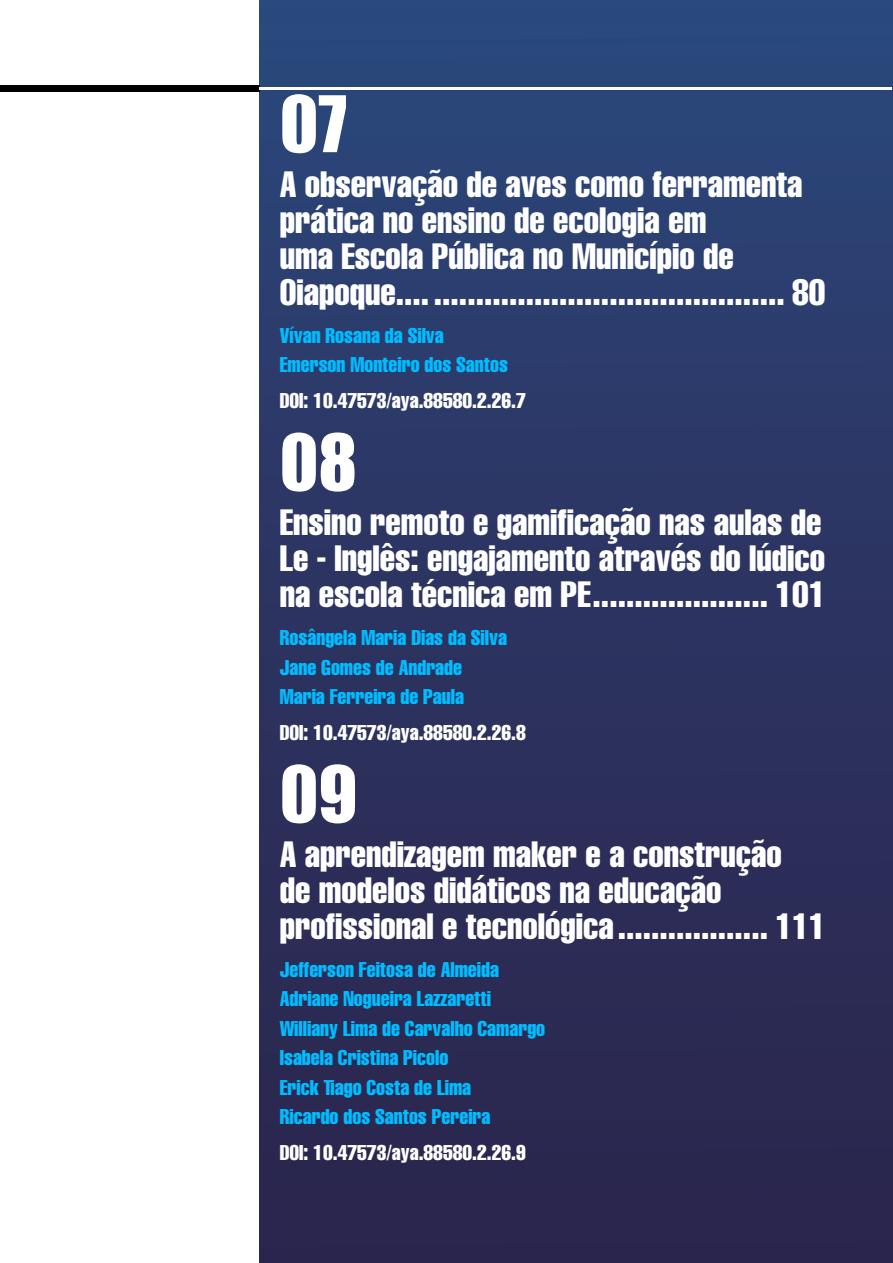
<style>
.page{position:relative;width:893px;height:1263px;background:#fff}
.page>*{position:absolute;margin:0;border:0;box-sizing:border-box;transform-origin:0 0}
.t1{font:72px "Impact";color:#fff}
.t2{font:extra-condensed 36px/36px "Helvetica";color:#fff}
.t3{font:extra-condensed 21px/29.5px "Helvetica";color:#00bcff}
.t4{font:extra-condensed 21px "Helvetica";color:#fff}
</style>
<div class="page">
<img style="left:259px;top:0;width:634px;height:1263px">
<div style="left:0;top:85px;width:259px;height:6px;background:#000"></div>
<hr style="left:259px;top:87px;width:633px;height:2px;background:#fff">
<h1 class="t1" style="left:280px;top:68px;width:68px">07</h1>
<p class="t2" style="left:280px;top:165px;width:547px">A observação de aves como ferramenta prática no ensino de ecologia em<br>uma Escola Pública no Município de Oiapoque.... .......................................... 80</p>
<p class="t3" style="left:280px;top:320px;width:230px">Vívan Rosana da Silva<br>Emerson Monteiro dos Santos</p>
<p class="t4" style="left:280px;top:387px;width:248px">DOI: 10.47573/aya.88580.2.26.7</p>
<h1 class="t1" style="left:280px;top:406px;width:79px">08</h1>
<p class="t2" style="left:280px;top:504px;width:547px;text-align:justify">Ensino remoto e gamificação nas aulas de Le - Inglês: engajamento através do lúdico na escola técnica em PE..................... 101</p>
<p class="t3" style="left:280px;top:622px;width:229px">Rosângela Maria Dias da Silva<br>Jane Gomes de Andrade<br>Maria Ferreira de Paula</p>
<p class="t4" style="left:280px;top:719px;width:248px">DOI: 10.47573/aya.88580.2.26.8</p>
<h1 class="t1" style="left:280px;top:738px;width:79px">09</h1>
<p class="t2" style="left:280px;top:835px;width:547px">A aprendizagem maker e a construção<br>de modelos didáticos na educação profissional e tecnológica.................. 111</p>
<p class="t3" style="left:280px;top:954px;width:267px">Jefferson Feitosa de Almeida<br>Adriane Nogueira Lazzaretti<br>Williany Lima de Carvalho Camargo<br>Isabela Cristina Picolo<br>Erick Tiago Costa de Lima<br>Ricardo dos Santos Pereira</p>
<p class="t4" style="left:280px;top:1139px;width:248px">DOI: 10.47573/aya.88580.2.26.9</p>
</div>
